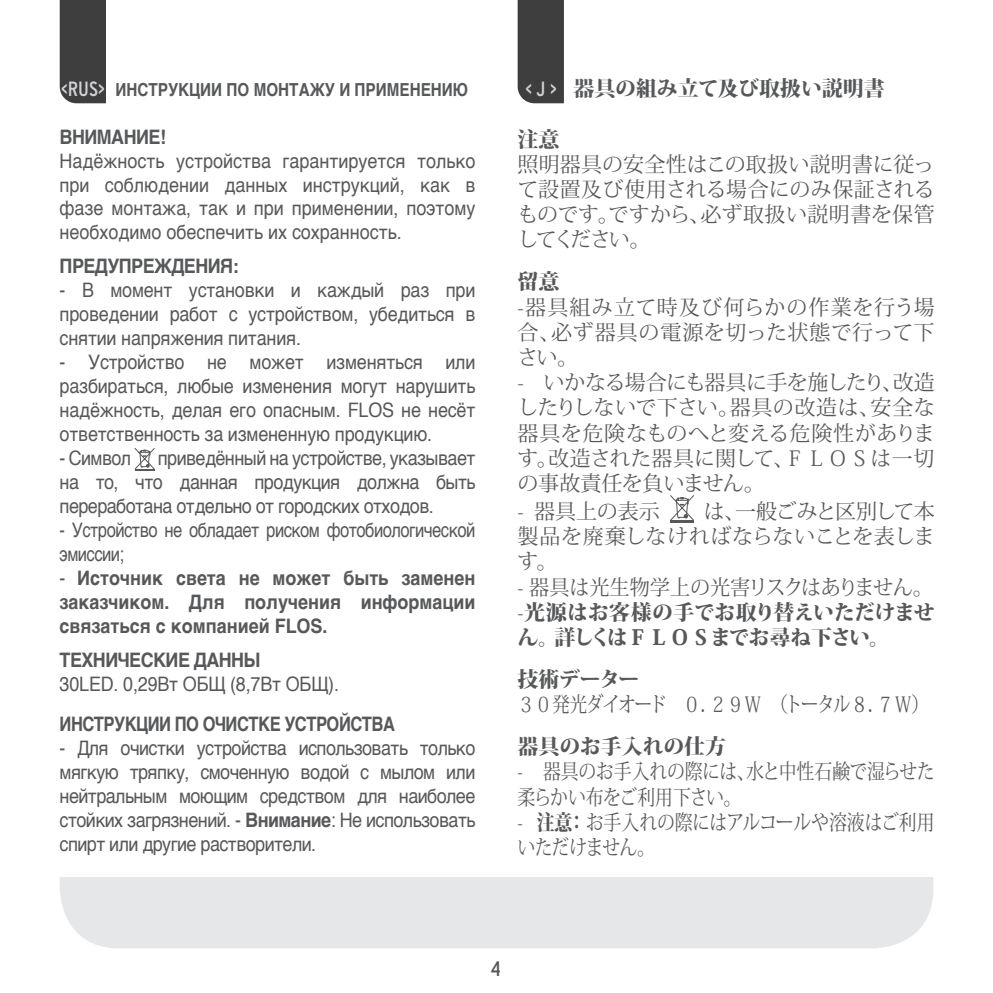
<style>
.page{position:relative;width:993px;height:993px;background:#fff}
.page>*{position:absolute;margin:0;border:0;box-sizing:border-box;transform-origin:0 0}
.t1{font:21px/25.2px "Koz Min Pro";color:#57585a;text-align:justify}
.t2{font:800 21px/25.2px "Koz Min Pro";letter-spacing:-.01em;color:#57585a;text-align:justify}
.t3{font:21px/25.2px "Koz Min Pro";color:#57585a;scale:.85 1}
.t4{font:21px "Koz Min Pro";letter-spacing:-.05em;color:#57585a;scale:.83 1}
.t5{font:condensed 21px "Interstate";color:#57585a}
.t6{font:19.95px/23.8px "Helvetica";letter-spacing:-.01em;color:#57585a;text-align:justify;scale:.9 1}
.t7{font:700 19.95px/23.8px "Helvetica";letter-spacing:-.03em;color:#57585a;text-align:justify;scale:.9 1}
.t8{font:19.95px/23.8px "Helvetica";letter-spacing:-.03em;color:#57585a;scale:.83 1}
.t9{font:700 19.95px "Helvetica";letter-spacing:-.03em;color:#57585a;scale:.83 1}
.t10{font:700 17.85px "Helvetica";color:#57585a;scale:.85 1}
.s1{font-family:"Interstate";font-weight:400;font-stretch:condensed;font-size:20.65px;color:#d1d2d4}
.s2{font-weight:400}
.s3{font-weight:700}
.s4{font-weight:800}
</style>
<div class="page">
<div style="left:60px;top:0;width:46px;height:103px;background:#3e3e3f"></div>
<div style="left:517px;top:0;width:46px;height:103px;background:#3e3e3f"></div>
<div style="left:60px;top:877px;width:873px;height:71px;background:#e6e7e9"></div>
<svg style="left:134px;top:448px;width:21px;height:23px"></svg>
<hr style="left:670px;top:520px;width:23px;height:2px;background:#57585a">
<svg style="left:670px;top:495px;width:23px;height:25px"></svg>
<p class="t10" style="left:61px;top:75px;width:480px"><span class="s1">&lt;RUS&gt;</span> ИНСТРУКЦИИ ПО МОНТАЖУ И ПРИМЕНЕНИЮ</p>
<p class="t7" style="left:60px;top:125px;width:120px">ВНИМАНИЕ!</p>
<p class="t6" style="left:60px;top:149px;width:463px">Надёжность устройства гарантируется только при соблюдении данных инструкций, как в фазе монтажа, так и при применении, поэтому необходимо обеспечить их сохранность.</p>
<p class="t7" style="left:60px;top:254px;width:200px">ПРЕДУПРЕЖДЕНИЯ:</p>
<p class="t6" style="left:60px;top:279px;width:463px">- В момент установки и каждый раз при проведении работ с устройством, убедиться в снятии напряжения питания.</p>
<p class="t6" style="left:60px;top:351px;width:463px">- Устройство не может изменяться или разбираться, любые изменения могут нарушить надёжность, делая его опасным. FLOS не несёт ответственность за измененную продукцию.</p>
<p class="t6" style="left:60px;top:446px;width:81px">- Символ</p>
<p class="t6" style="left:60px;top:446px;width:463px;text-indent:98px">приведённый на устройстве, указывает на то, что данная продукция должна быть переработана отдельно от городских отходов.</p>
<p class="t8" style="left:60px;top:518px;width:502px">- Устройство не обладает риском фотобиологической эмиссии;</p>
<p class="t7" style="left:60px;top:566px;width:463px"><span class="s2">-</span> Источник света не может быть заменен заказчиком. Для получения информации связаться с компанией FLOS.</p>
<p class="t7" style="left:60px;top:647px;width:225px">ТЕХНИЧЕСКИЕ ДАННЫ</p>
<p class="t6" style="left:60px;top:672px;width:312px">30LED. 0,29Вт ОБЩ (8,7Вт ОБЩ).</p>
<p class="t9" style="left:60px;top:707px;width:405px">ИНСТРУКЦИИ ПО ОЧИСТКЕ УСТРОЙСТВА</p>
<p class="t6" style="left:60px;top:736px;width:463px">- Для очистки устройства использовать только мягкую тряпку, смоченную водой с мылом или нейтральным моющим средством для наиболее стойких загрязнений. - <span class="s3">Внимание</span>: Не использовать спирт или другие растворители.</p>
<p class="t2" style="left:525px;top:75px;width:361px"><span class="s1">&lt; J &gt;</span> 器具の組み立て及び取扱い説明書</p>
<p class="t2" style="left:517px;top:125px;width:43px">注意</p>
<p class="t1" style="left:517px;top:151px;width:418px">照明器具の安全性はこの取扱い説明書に従って設置及び使用される場合にのみ保証されるものです。ですから、必ず取扱い説明書を保管してください。</p>
<p class="t2" style="left:517px;top:268px;width:43px">留意</p>
<p class="t1" style="left:517px;top:293px;width:418px">-器具組み立て時及び何らかの作業を行う場合、必ず器具の電源を切った状態で行って下さい。</p>
<p class="t1" style="left:517px;top:369px;width:418px">- いかなる場合にも器具に手を施したり、改造したりしないで下さい。器具の改造は、安全な器具を危険なものへと変える危険性があります。改造された器具に関して、ＦＬＯＳは一切の事故責任を負いません。</p>
<p class="t1" style="left:517px;top:497px;width:144px">- 器具上の表示</p>
<p class="t1" style="left:517px;top:497px;width:418px;text-indent:186px">は、一般ごみと区別して本製品を廃棄しなければならないことを表します。</p>
<p class="t2" style="left:517px;top:573px;width:418px"><span class="s2">- 器具は光生物学上の光害リスクはありません。-</span>光源はお客様の手でお取り替えいただけません。詳しくはＦＬＯＳまでお尋ね下さい。</p>
<p class="t2" style="left:517px;top:665px;width:123px">技術データー</p>
<p class="t4" style="left:517px;top:689px;width:497px">３０発光ダイオード　０．２９Ｗ　（トータル８．７Ｗ）</p>
<p class="t2" style="left:517px;top:732px;width:210px">器具のお手入れの仕方</p>
<p class="t3" style="left:517px;top:758px;width:492px">- 器具のお手入れの際には、水と中性石鹸で湿らせた柔らかい布をご利用下さい。</p>
<p class="t3" style="left:517px;top:808px;width:492px">- <span class="s4">注意：</span>お手入れの際にはアルコールや溶液はご利用いただけません。</p>
<p class="t5" style="left:490px;top:956px;width:11px">4</p>
</div>
